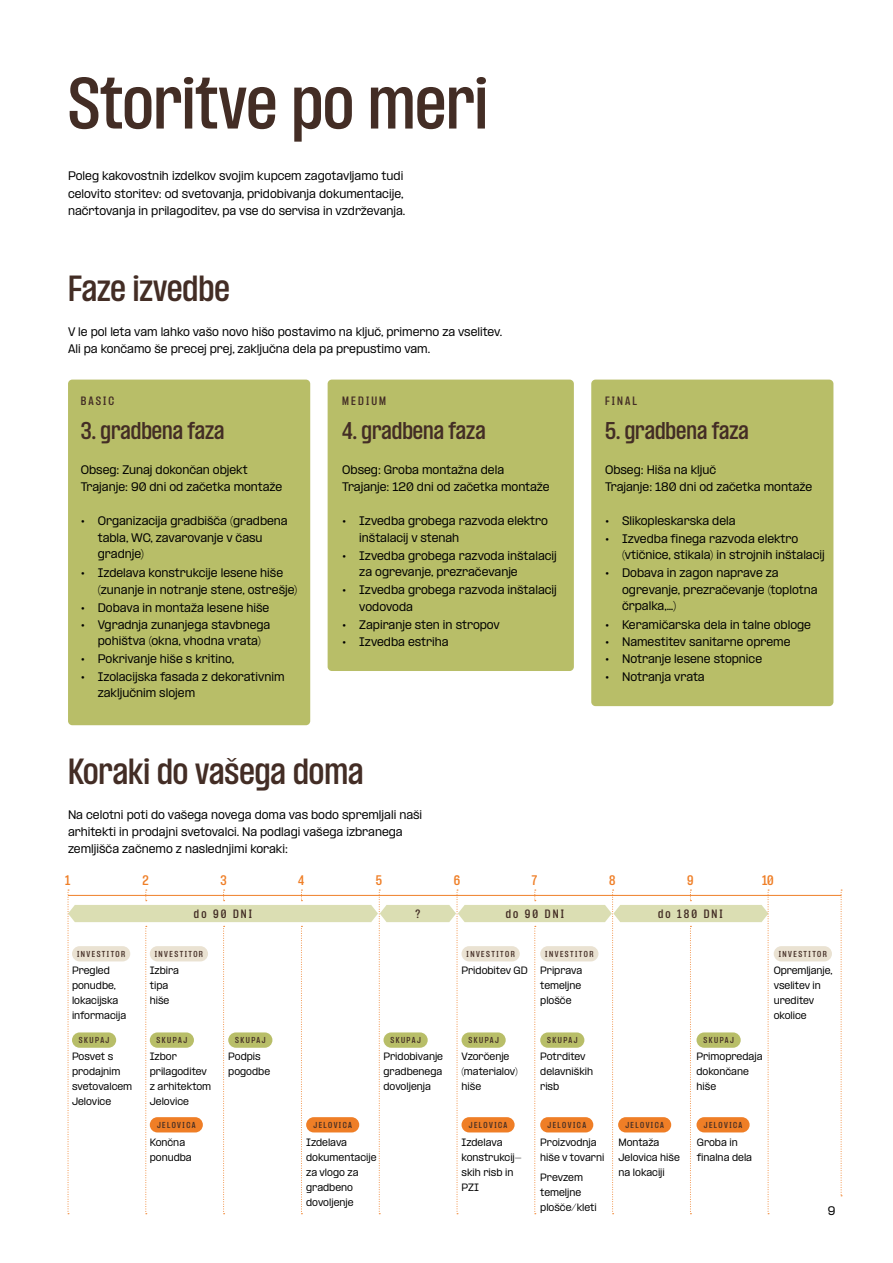
<style>
.page{position:relative;width:893px;height:1263px;background:#fff}
.page>*{position:absolute;margin:0;border:0;box-sizing:border-box;transform-origin:0 0}
.t1{font:600 condensed 63px "PP Formula";color:#432d25}
.t2{font:600 condensed 31.5px "PP Formula";color:#432d25}
.t3{font:600 condensed 21px "PP Formula";color:#432d25}
.t4{font:600 condensed 12px "PP Formula";color:#ef7e26}
.t5{font:500 10.5px/16.5px "PP Formula";color:#000}
.t6{font:600 condensed 10.5px "PP Formula";letter-spacing:.2em;color:#432d25}
.t7{font:500 9px/15px "PP Formula";color:#000}
.t8{font:600 condensed 7.5px "PP Formula";letter-spacing:.2em;color:#432d25}
</style>
<div class="page">
<div style="left:68px;top:380px;width:242px;height:345px;background:#b8be68;border-radius:4px"></div>
<div style="left:328px;top:380px;width:246px;height:291px;background:#b8be68;border-radius:4px"></div>
<div style="left:591px;top:380px;width:242px;height:326px;background:#b8be68;border-radius:4px"></div>
<div style="left:774px;top:946px;width:58px;height:15px;background:#eae2d2;border-radius:8px"></div>
<hr style="left:68px;top:895px;width:773px;height:1px;background:#ef7e26">
<svg style="left:841px;top:890px;width:1px;height:306px"></svg>
<svg style="left:68px;top:890px;width:701px;height:324px"></svg>
<h1 class="t1" style="left:68px;top:65px;width:421px">Storitve po meri</h1>
<p class="t5" style="left:68px;top:167px;width:339px;line-height:17.2px">Poleg kakovostnih izdelkov svojim kupcem zagotavljamo tudi celovito storitev: od svetovanja, pridobivanja dokumentacije, načrtovanja in prilagoditev, pa vse do servisa in vzdrževanja.</p>
<h2 class="t2" style="left:68px;top:269px;width:163px">Faze izvedbe</h2>
<p class="t5" style="left:68px;top:323px;width:436px;line-height:17.2px">V le pol leta vam lahko vašo novo hišo postavimo na ključ, primerno za vselitev.<br>Ali pa končamo še precej prej, zaključna dela pa prepustimo vam.</p>
<p class="t6" style="left:81px;top:394px;width:35px">BASIC</p>
<h3 class="t3" style="left:81px;top:418px;width:145px">3. gradbena faza</h3>
<p class="t5" style="left:81px;top:461px;width:203px;line-height:17.2px">Obseg: Zunaj dokončan objekt<br>Trajanje: 90 dni od začetka montaže</p>
<p class="t5" style="left:98px;top:513px;width:191px;text-indent:-17px">• Organizacija gradbišča (gradbena tabla, WC, zavarovanje v času gradnje)</p>
<p class="t5" style="left:98px;top:565px;width:201px;text-indent:-17px">• Izdelava konstrukcije lesene hiše (zunanje in notranje stene, ostrešje)</p>
<p class="t5" style="left:81px;top:599px;width:190px">• Dobava in montaža lesene hiše</p>
<p class="t5" style="left:98px;top:616px;width:174px;text-indent:-17px">• Vgradnja zunanjega stavbnega pohištva (okna, vhodna vrata)</p>
<p class="t5" style="left:81px;top:651px;width:155px">• Pokrivanje hiše s kritino,</p>
<p class="t5" style="left:98px;top:668px;width:188px;text-indent:-17px">• Izolacijska fasada z dekorativnim zaključnim slojem</p>
<p class="t6" style="left:342px;top:394px;width:45px">MEDIUM</p>
<h3 class="t3" style="left:342px;top:418px;width:145px">4. gradbena faza</h3>
<p class="t5" style="left:342px;top:461px;width:209px;line-height:17.2px">Obseg: Groba montažna dela<br>Trajanje: 120 dni od začetka montaže</p>
<p class="t5" style="left:359px;top:513px;width:190px;text-indent:-17px">• Izvedba grobega razvoda elektro inštalacij v stenah</p>
<p class="t5" style="left:359px;top:547px;width:199px;text-indent:-17px">• Izvedba grobega razvoda inštalacij za ogrevanje, prezračevanje</p>
<p class="t5" style="left:359px;top:582px;width:199px;text-indent:-17px">• Izvedba grobega razvoda inštalacij vodovoda</p>
<p class="t5" style="left:342px;top:616px;width:159px">• Zapiranje sten in stropov</p>
<p class="t5" style="left:342px;top:634px;width:108px">• Izvedba estriha</p>
<h2 class="t2" style="left:68px;top:752px;width:297px">Koraki do vašega doma</h2>
<p class="t5" style="left:68px;top:806px;width:356px;line-height:17.2px">Na celotni poti do vašega novega doma vas bodo spremljali naši arhitekti in prodajni svetovalci. Na podlagi vašega izbranega zemljišča začnemo z naslednjimi koraki:</p>
<p class="t6" style="left:605px;top:394px;width:34px">FINAL</p>
<h3 class="t3" style="left:605px;top:418px;width:145px">5. gradbena faza</h3>
<p class="t5" style="left:605px;top:461px;width:209px;line-height:17.2px">Obseg: Hiša na ključ<br>Trajanje: 180 dni od začetka montaže</p>
<p class="t5" style="left:605px;top:513px;width:132px">• Slikopleskarska dela</p>
<p class="t5" style="left:622px;top:530px;width:204px;text-indent:-17px">• Izvedba finega razvoda elektro (vtičnice, stikala) in strojnih inštalacij</p>
<p class="t5" style="left:622px;top:565px;width:197px;text-indent:-17px">• Dobava in zagon naprave za ogrevanje, prezračevanje (toplotna črpalka,…)</p>
<p class="t5" style="left:605px;top:616px;width:207px">• Keramičarska dela in talne obloge</p>
<p class="t5" style="left:605px;top:634px;width:187px">• Namestitev sanitarne opreme</p>
<p class="t5" style="left:605px;top:651px;width:159px">• Notranje lesene stopnice</p>
<p class="t5" style="left:605px;top:668px;width:101px">• Notranja vrata</p>
<p class="t4" style="left:65px;top:872px;width:7px">1</p>
<p class="t4" style="left:143px;top:872px;width:8px">2</p>
<p class="t4" style="left:220px;top:872px;width:8px">3</p>
<p class="t4" style="left:298px;top:872px;width:8px">4</p>
<p class="t4" style="left:376px;top:872px;width:8px">5</p>
<p class="t4" style="left:454px;top:872px;width:8px">6</p>
<p class="t4" style="left:532px;top:872px;width:7px">7</p>
<p class="t4" style="left:609px;top:872px;width:8px">8</p>
<p class="t4" style="left:687px;top:872px;width:8px">9</p>
<p class="t4" style="left:762px;top:872px;width:13px">10</p>
<p class="t6" style="left:194px;top:907px;width:60px">do 90 DNI</p>
<p class="t6" style="left:416px;top:907px;width:6px">?</p>
<p class="t6" style="left:506px;top:907px;width:60px">do 90 DNI</p>
<p class="t6" style="left:658px;top:907px;width:66px">do 180 DNI</p>
<p class="t8" style="left:77px;top:949px;width:50px">INVESTITOR</p>
<p class="t8" style="left:155px;top:949px;width:50px">INVESTITOR</p>
<p class="t8" style="left:467px;top:949px;width:50px">INVESTITOR</p>
<p class="t8" style="left:545px;top:949px;width:50px">INVESTITOR</p>
<p class="t8" style="left:779px;top:949px;width:50px">INVESTITOR</p>
<p class="t7" style="left:72px;top:963px;width:56px">Pregled ponudbe, lokacijska informacija</p>
<p class="t7" style="left:150px;top:963px;width:31px">Izbira tipa hiše</p>
<p class="t7" style="left:461px;top:963px;width:68px">Pridobitev GD</p>
<p class="t7" style="left:540px;top:963px;width:44px;text-align:justify">Priprava temeljne plošče</p>
<p class="t8" style="left:79px;top:1035px;width:32px">SKUPAJ</p>
<p class="t8" style="left:157px;top:1035px;width:32px">SKUPAJ</p>
<p class="t8" style="left:547px;top:1035px;width:32px">SKUPAJ</p>
<p class="t8" style="left:703px;top:1035px;width:32px">SKUPAJ</p>
<p class="t8" style="left:235px;top:1035px;width:32px">SKUPAJ</p>
<p class="t7" style="left:228px;top:1049px;width:43px">Podpis pogodbe</p>
<p class="t8" style="left:390px;top:1035px;width:32px">SKUPAJ</p>
<p class="t7" style="left:383px;top:1049px;width:61px;text-align:justify">Pridobivanje gradbenega dovoljenja</p>
<p class="t8" style="left:468px;top:1035px;width:32px">SKUPAJ</p>
<p class="t7" style="left:461px;top:1049px;width:58px">Vzorčenje (materialov) hiše</p>
<p class="t7" style="left:540px;top:1049px;width:54px">Potrditev delavniških risb</p>
<p class="t7" style="left:696px;top:1049px;width:67px">Primopredaja dokončane hiše</p>
<p class="t7" style="left:72px;top:1049px;width:62px">Posvet s prodajnim svetovalcem<br>Jelovice</p>
<p class="t7" style="left:150px;top:1049px;width:63px">Izbor prilagoditev z arhitektom<br>Jelovice</p>
<p class="t8" style="left:157px;top:1120px;width:40px">JELOVICA</p>
<p class="t8" style="left:313px;top:1120px;width:40px">JELOVICA</p>
<p class="t8" style="left:469px;top:1120px;width:40px">JELOVICA</p>
<p class="t8" style="left:547px;top:1120px;width:40px">JELOVICA</p>
<p class="t8" style="left:625px;top:1120px;width:40px">JELOVICA</p>
<p class="t8" style="left:704px;top:1120px;width:40px">JELOVICA</p>
<p class="t7" style="left:150px;top:1135px;width:43px">Končna ponudba</p>
<p class="t7" style="left:306px;top:1135px;width:72px">Izdelava dokumentacije za vlogo za gradbeno dovoljenje</p>
<p class="t7" style="left:461px;top:1135px;width:62px">Izdelava konstrukcij&shy;skih risb in<br>PZI</p>
<p class="t7" style="left:540px;top:1135px;width:66px">Proizvodnja hiše v tovarni</p>
<p class="t7" style="left:540px;top:1170px;width:58px">Prevzem temeljne plošče/kleti</p>
<p class="t7" style="left:618px;top:1135px;width:63px">Montaža<br>Jelovica hiše na lokaciji</p>
<p class="t7" style="left:697px;top:1135px;width:57px">Groba in finalna dela</p>
<p class="t7" style="left:774px;top:963px;width:60px">Opremljanje, vselitev in ureditev okolice</p>
<p class="t5" style="left:828px;top:1203px;width:9px">9</p>
</div>
